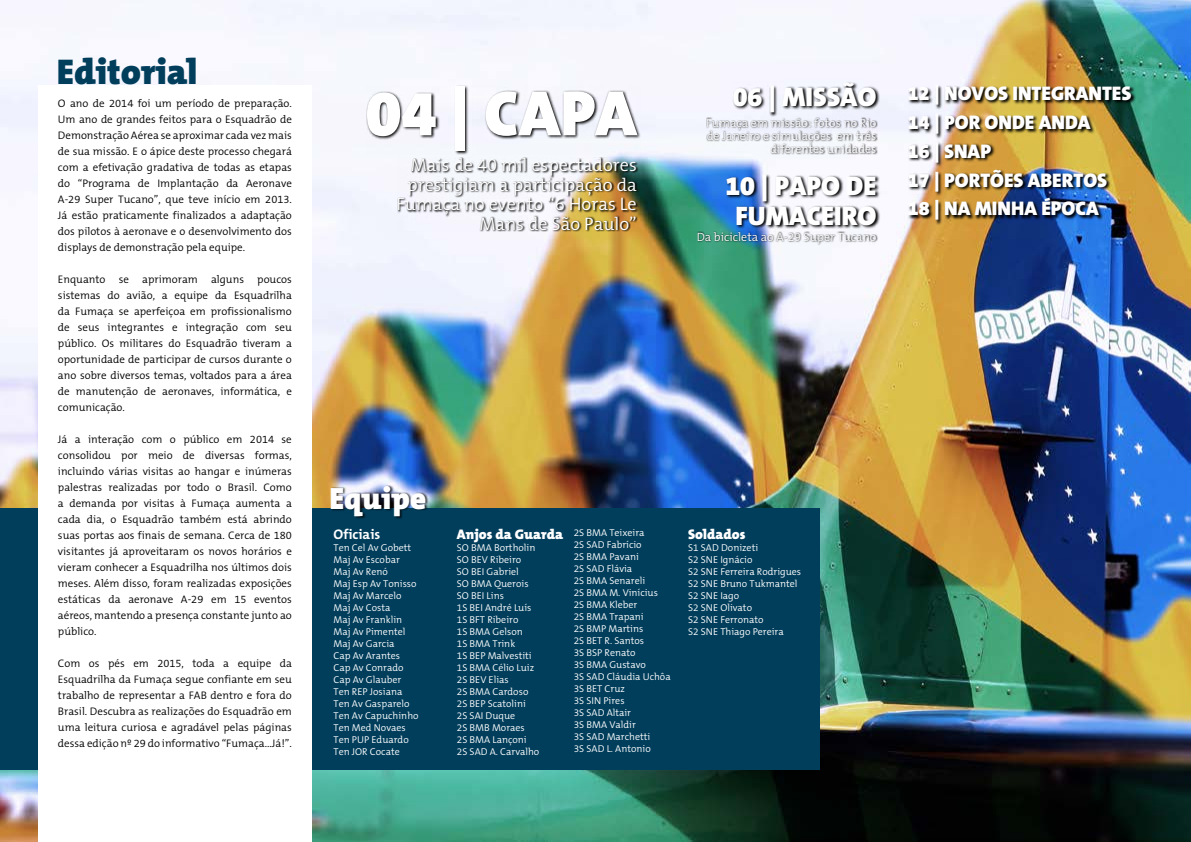
<style>
.page{position:relative;width:1191px;height:842px;background:#fff}
.page>*{position:absolute;margin:0;border:0;box-sizing:border-box;transform-origin:0 0}
.t1{font:900 64.6px "The Mix B9";color:#fff}
.t2{font:900 36px "The Mix B9";color:#003e5c}
.t3{font:900 31px "The Mix B9";color:#fff}
.t4{font:900 27px/29.2px "The Mix B9";color:#fff;text-align:center}
.t5{font:900 19.8px/28.8px "The Mix B9";color:#fff}
.t6{font:300 18.2px/19.5px "The Mix B4";color:#fff;text-align:right}
.t7{font:900 14px "The Mix B9";color:#fff}
.t8{font:700 14px "The Mix B7";color:#fff}
.t9{font:300 12px/12.9px "The Mix B4";color:#fff;text-align:right}
.t10{font:300 11px/16px "The Mix B4";color:#000;text-align:justify}
.t11{font:300 10px/12px "The Mix B4";color:#fff}
</style>
<div class="page">
<img style="left:0;top:0;width:1190px;height:842px">
<div style="left:0;top:508px;width:820px;height:262px;background:#003e5c"></div>
<div style="left:38px;top:85px;width:273px;height:757px;background:#fff"></div>
<div style="left:331px;top:486px;width:97px;height:34px;background:#000;opacity:.75"></div>
<svg style="left:366px;top:86px;width:274px;height:69px"></svg>
<svg style="left:732px;top:82px;width:147px;height:35px"></svg>
<svg style="left:725px;top:175px;width:155px;height:54px"></svg>
<img style="left:397px;top:157px;width:242px;height:74px">
<div style="left:706px;top:117px;width:171px;height:37px;background:#000;opacity:.8"></div>
<div style="left:697px;top:232px;width:180px;height:14px;background:#000;opacity:.8"></div>
<img style="left:908px;top:85px;width:227px;height:140px">
<h2 class="t2" style="left:57px;top:53px;width:142px">Editorial</h2>
<p class="t10" style="left:58px;top:95px;width:235px">O ano de 2014 foi um período de preparação.<br>Um ano de grandes feitos para o Esquadrão de Demonstração Aérea se aproximar cada vez mais de sua missão. E o ápice deste processo chegará com a efetivação gradativa de todas as etapas do “Programa de Implantação da Aeronave A-29 Super Tucano”, que teve início em 2013.<br>Já estão praticamente finalizados a adaptação dos pilotos à aeronave e o desenvolvimento dos displays de demonstração pela equipe.</p>
<p class="t10" style="left:58px;top:271px;width:235px">Enquanto se aprimoram alguns poucos sistemas do avião, a equipe da Esquadrilha da Fumaça se aperfeiçoa em profissionalismo de seus integrantes e integração com seu público. Os militares do Esquadrão tiveram a oportunidade de participar de cursos durante o ano sobre diversos temas, voltados para a área de manutenção de aeronaves, informática, e comunicação.</p>
<p class="t10" style="left:58px;top:431px;width:235px">Já a interação com o público em 2014 se consolidou por meio de diversas formas, incluindo várias visitas ao hangar e inúmeras palestras realizadas por todo o Brasil. Como a demanda por visitas à Fumaça aumenta a cada dia, o Esquadrão também está abrindo suas portas aos finais de semana. Cerca de 180 visitantes já aproveitaram os novos horários e vieram conhecer a Esquadrilha nos últimos dois meses. Além disso, foram realizadas exposições estáticas da aeronave A-29 em 15 eventos aéreos, mantendo a presença constante junto ao público.</p>
<p class="t10" style="left:58px;top:655px;width:235px">Com os pés em 2015, toda a equipe da Esquadrilha da Fumaça segue confiante em seu trabalho de representar a FAB dentro e fora do Brasil. Descubra as realizações do Esquadrão em uma leitura curiosa e agradável pelas páginas dessa edição nº 29 do informativo “Fumaça...Já!”.</p>
<h1 class="t1" style="left:366px;top:79px;width:272px">04 | CAPA</h1>
<h3 class="t4" style="left:733px;top:83px;width:145px">06 | MISSÃO</h3>
<h3 class="t4" style="left:725px;top:173px;width:153px">10 | PAPO DE<br>FUMACEIRO</h3>
<p class="t9" style="left:706px;top:117px;width:172px">Fumaça em missão: fotos no Rio de Janeiro e simulações em três diferentes unidades</p>
<h3 class="t6" style="left:396px;top:156px;width:242px">Mais de 40 mil espectadores prestigiam a participação da<br>Fumaça no evento “6 Horas Le<br>Mans de São Paulo”</h3>
<p class="t9" style="left:696px;top:231px;width:181px">Da bicicleta ao A-29 Super Tucano</p>
<h3 class="t5" style="left:908px;top:80px;width:225px">12 | NOVOS INTEGRANTES<br>14 | POR ONDE ANDA<br>16 | SNAP<br>17 | PORTÕES ABERTOS<br>18 | NA MINHA ÉPOCA</h3>
<h3 class="t3" style="left:329px;top:481px;width:98px">Equipe</h3>
<p class="t8" style="left:333px;top:527px;width:48px">Oficiais</p>
<p class="t11" style="left:333px;top:542px;width:87px">Ten Cel Av Gobett<br>Maj Av Escobar<br>Maj Av Renó<br>Maj Esp Av Tonisso<br>Maj Av Marcelo<br>Maj Av Costa<br>Maj Av Franklin<br>Maj Av Pimentel<br>Maj Av Garcia<br>Cap Av Arantes<br>Cap Av Conrado<br>Cap Av Glauber<br>Ten REP Josiana<br>Ten Av Gasparelo<br>Ten Av Capuchinho<br>Ten Med Novaes<br>Ten PUP Eduardo<br>Ten JOR Cocate</p>
<p class="t7" style="left:457px;top:527px;width:108px">Anjos da Guarda</p>
<p class="t11" style="left:457px;top:542px;width:84px">SO BMA Bortholin<br>SO BEV Ribeiro<br>SO BEI Gabriel<br>SO BMA Querois<br>SO BEI Lins<br>1S BEI André Luís<br>1S BFT Ribeiro<br>1S BMA Gelson<br>1S BMA Trink<br>1S BEP Malvestiti<br>1S BMA Célio Luiz<br>2S BEV Elias<br>2S BMA Cardoso<br>2S BEP Scatolini<br>2S SAI Duque<br>2S BMB Moraes<br>2S BMA Lançoni<br>2S SAD A. Carvalho</p>
<p class="t11" style="left:574px;top:527px;width:98px">2S BMA Teixeira<br>2S SAD Fabrício<br>2S BMA Pavani<br>2S SAD Flávia<br>2S BMA Senareli<br>2S BMA M. Vinícius<br>2S BMA Kleber<br>2S BMA Trapani<br>2S BMP Martins<br>2S BET R. Santos<br>3S BSP Renato<br>3S BMA Gustavo<br>3S SAD Cláudia Uchôa<br>3S BET Cruz<br>3S SIN Pires<br>3S SAD Altair<br>3S BMA Valdir<br>3S SAD Marchetti<br>3S SAD L. Antonio</p>
<p class="t7" style="left:688px;top:527px;width:59px">Soldados</p>
<p class="t11" style="left:688px;top:542px;width:114px">S1 SAD Donizeti<br>S2 SNE Ignácio<br>S2 SNE Ferreira Rodrigues<br>S2 SNE Bruno Tukmantel<br>S2 SNE Iago<br>S2 SNE Olivato<br>S2 SNE Ferronato<br>S2 SNE Thiago Pereira</p>
</div>
